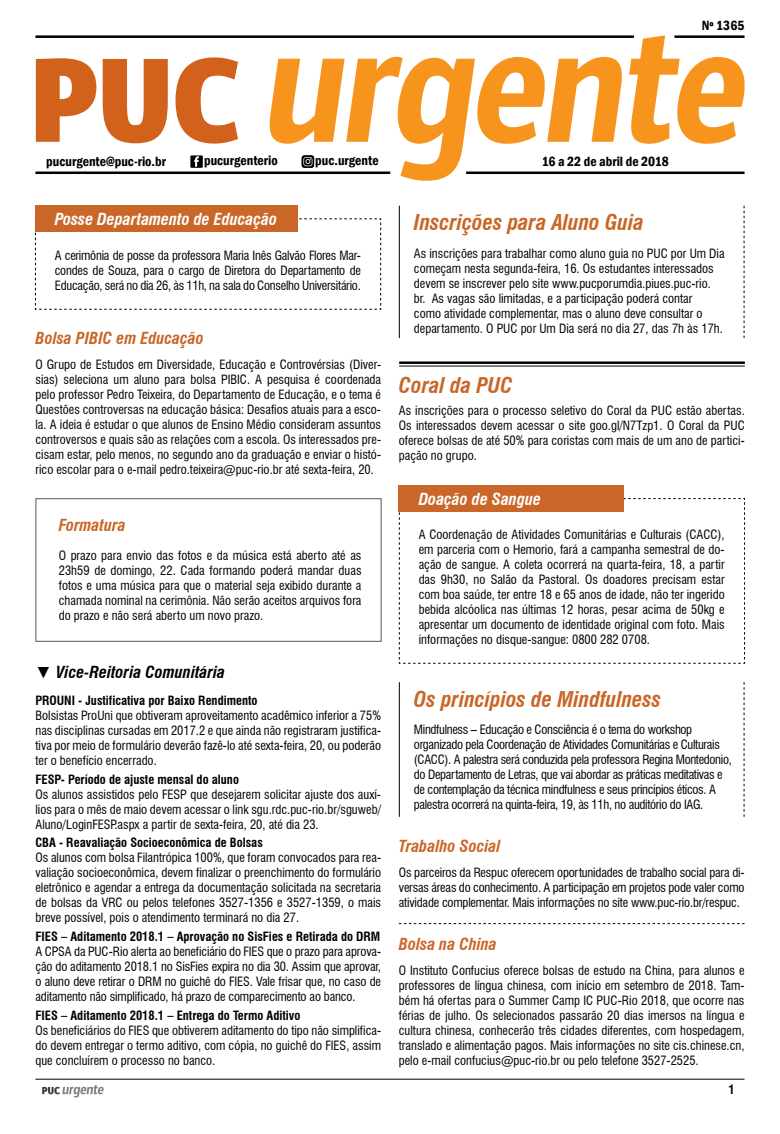
<style>
.page{position:relative;width:780px;height:1134px;background:#fff}
.page>*{position:absolute;margin:0;border:0;box-sizing:border-box;transform-origin:0 0}
.t1{font:italic 700 condensed 21.25px "Swiss 721 BT";color:#ca6627}
.t2{font:italic 700 condensed 16.25px "Swiss 721 BT";color:#ca6627}
.t3{font:italic 700 condensed 16.25px "Swiss 721 BT";color:#fff}
.t4{font:italic 700 condensed 16.25px "Swiss 721 BT";color:#000}
.t5{font:600 condensed 13.75px "Franklin Gothic";color:#000}
.t6{font:condensed 12.5px/15px "Swiss 721 BT";color:#000;text-align:justify}
.t7{font:condensed 12.5px/15px "Swiss 721 BT";letter-spacing:-.025em;color:#000}
.t8{font:700 condensed 12.5px "Swiss 721 BT";color:#000}
.s1{font-family:"Arial";font-stretch:normal}
</style>
<div class="page">
<hr style="left:35px;top:1079px;width:709px;height:1px;background:#000">
<svg style="left:42px;top:1085px;width:62px;height:12px"></svg>
<svg style="left:36px;top:58px;width:60px;height:84px"></svg>
<svg style="left:103px;top:59px;width:65px;height:84px"></svg>
<svg style="left:175px;top:57px;width:63px;height:87px"></svg>
<svg style="left:629px;top:35px;width:115px;height:109px"></svg>
<hr style="left:35px;top:171px;width:355px;height:3px;background:#000">
<hr style="left:466px;top:171px;width:278px;height:3px;background:#000">
<hr style="left:674px;top:35px;width:70px;height:3px;background:#000">
<hr style="left:35px;top:35px;width:599px;height:3px;background:#000">
<div style="left:190px;top:155px;width:13px;height:13px;background:#000"></div>
<svg style="left:194px;top:156px;width:5px;height:11px"></svg>
<svg style="left:269px;top:57px;width:353px;height:124px"></svg>
<svg style="left:34px;top:218px;width:347px;height:92px"></svg>
<div style="left:35px;top:206px;width:262px;height:26px;background:#ca6627"></div>
<div style="left:35px;top:498px;width:346px;height:144px;border:1px solid #58595b"></div>
<hr style="left:399px;top:206px;width:1px;height:132px;background:#000">
<svg style="left:743px;top:206px;width:1px;height:132px"></svg>
<svg style="left:399px;top:923px;width:345px;height:1px"></svg>
<hr style="left:399px;top:361px;width:345px;height:3px;background:#000">
<hr style="left:399px;top:366px;width:345px;height:1px;background:#000">
<svg style="left:398px;top:498px;width:347px;height:166px"></svg>
<div style="left:399px;top:485px;width:225px;height:27px;background:#ca6627"></div>
<hr style="left:399px;top:682px;width:1px;height:135px;background:#000">
<svg style="left:743px;top:682px;width:1px;height:135px"></svg>
<p class="t5" style="left:701px;top:16px;width:44px">Nº 1365</p>
<p class="t5" style="left:46px;top:152px;width:121px">pucurgente@puc-rio.br</p>
<p class="t5" style="left:204px;top:151px;width:75px">pucurgenterio</p>
<p class="t5" style="left:315px;top:152px;width:65px">puc.urgente</p>
<p class="t5" style="left:541px;top:152px;width:129px">16 a 22 de abril de 2018</p>
<h2 class="t3" style="left:55px;top:209px;width:224px">Posse Departamento de Educação</h2>
<p class="t6" style="left:55px;top:248px;width:307px">A cerimônia de posse da professora Maria Inês Galvão Flores Mar&shy;condes de Souza, para o cargo de Diretora do Departamento de Educação, será no dia 26, às 11h, na sala do Conselho Universitário.</p>
<h2 class="t2" style="left:35px;top:328px;width:170px">Bolsa PIBIC em Educação</h2>
<p class="t6" style="left:35px;top:357px;width:347px">O Grupo de Estudos em Diversidade, Educação e Controvérsias (Diver&shy;sias) seleciona um aluno para bolsa PIBIC. A pesquisa é coordenada pelo professor Pedro Teixeira, do Departamento de Educação, e o tema é Questões controversas na educação básica: Desafios atuais para a esco&shy;la. A ideia é estudar o que alunos de Ensino Médio consideram assuntos controversos e quais são as relações com a escola. Os interessados pre&shy;cisam estar, pelo menos, no segundo ano da graduação e enviar o histó&shy;rico escolar para o e-mail pedro.teixeira@puc-rio.br até sexta-feira, 20.</p>
<h2 class="t2" style="left:59px;top:515px;width:68px">Formatura</h2>
<p class="t6" style="left:59px;top:548px;width:304px">O prazo para envio das fotos e da música está aberto até as 23h59 de domingo, 22. Cada formando poderá mandar duas fotos e uma música para que o material seja exibido durante a chamada nominal na cerimônia. Não serão aceitos arquivos fora do prazo e não será aberto um novo prazo.</p>
<h2 class="t4" style="left:35px;top:663px;width:191px"><span class="s1">▼</span> Vice-Reitoria Comunitária</h2>
<p class="t8" style="left:35px;top:693px;width:224px">PROUNI - Justificativa por Baixo Rendimento</p>
<p class="t6" style="left:35px;top:708px;width:347px">Bolsistas ProUni que obtiveram aproveitamento acadêmico inferior a 75% nas disciplinas cursadas em 2017.2 e que ainda não registraram justifica&shy;tiva por meio de formulário deverão fazê-lo até sexta-feira, 20, ou poderão ter o benefício encerrado.</p>
<p class="t8" style="left:35px;top:772px;width:205px">FESP- Período de ajuste mensal do aluno</p>
<p class="t6" style="left:35px;top:787px;width:347px">Os alunos assistidos pelo FESP que desejarem solicitar ajuste dos auxí&shy;lios para o mês de maio devem acessar o link sgu.rdc.puc-rio.br/sguweb/ Aluno/LoginFESP.aspx a partir de sexta-feira, 20, até dia 23.</p>
<p class="t8" style="left:35px;top:835px;width:229px">CBA - Reavaliação Socioeconômica de Bolsas</p>
<p class="t6" style="left:35px;top:850px;width:347px">Os alunos com bolsa Filantrópica 100%, que foram convocados para rea&shy;valiação socioeconômica, devem finalizar o preenchimento do formulário eletrônico e agendar a entrega da documentação solicitada na secretaria de bolsas da VRC ou pelos telefones 3527-1356 e 3527-1359, o mais breve possível, pois o atendimento terminará no dia 27.</p>
<p class="t8" style="left:35px;top:929px;width:346px">FIES – Aditamento 2018.1 – Aprovação no SisFies e Retirada do DRM</p>
<p class="t6" style="left:35px;top:944px;width:347px">A CPSA da PUC-Rio alerta ao beneficiário do FIES que o prazo para aprova&shy;ção do aditamento 2018.1 no SisFies expira no dia 30. Assim que aprovar, o aluno deve retirar o DRM no guichê do FIES. Vale frisar que, no caso de aditamento não simplificado, há prazo de comparecimento ao banco.</p>
<p class="t8" style="left:35px;top:1007px;width:266px">FIES – Aditamento 2018.1 – Entrega do Termo Aditivo</p>
<p class="t6" style="left:35px;top:1022px;width:347px">Os beneficiários do FIES que obtiverem aditamento do tipo não simplifica&shy;do devem entregar o termo aditivo, com cópia, no guichê do FIES, assim que concluírem o processo no banco.</p>
<h1 class="t1" style="left:414px;top:210px;width:231px">Inscrições para Aluno Guia</h1>
<p class="t6" style="left:414px;top:245px;width:312px;text-align:left">As inscrições para trabalhar como aluno guia no PUC por Um Dia começam nesta segunda-feira, 16. Os estudantes interessados devem se inscrever pelo site www.pucporumdia.piues.puc-rio. br. As vagas são limitadas, e a participação poderá contar<br>como atividade complementar, mas o aluno deve consultar o departamento. O PUC por Um Dia será no dia 27, das 7h às 17h.</p>
<h1 class="t1" style="left:399px;top:372px;width:115px">Coral da PUC</h1>
<p class="t6" style="left:399px;top:403px;width:347px">As inscrições para o processo seletivo do Coral da PUC estão abertas.<br>Os interessados devem acessar o site goo.gl/N7Tzp1. O Coral da PUC oferece bolsas de até 50% para coristas com mais de um ano de partici&shy;pação no grupo.</p>
<h2 class="t3" style="left:418px;top:489px;width:124px">Doação de Sangue</h2>
<p class="t6" style="left:418px;top:527px;width:307px">A Coordenação de Atividades Comunitárias e Culturais (CACC), em parceria com o Hemorio, fará a campanha semestral de do&shy;ação de sangue. A coleta ocorrerá na quarta-feira, 18, a partir das 9h30, no Salão da Pastoral. Os doadores precisam estar com boa saúde, ter entre 18 e 65 anos de idade, não ter ingerido bebida alcóolica nas últimas 12 horas, pesar acima de 50kg e apresentar um documento de identidade original com foto. Mais informações no disque-sangue: 0800 282 0708.</p>
<h1 class="t1" style="left:414px;top:686px;width:249px">Os princípios de Mindfulness</h1>
<p class="t7" style="left:414px;top:722px;width:319px">Mindfulness – Educação e Consciência é o tema do workshop organizado pela Coordenação de Atividades Comunitárias e Culturais (CACC). A palestra será conduzida pela professora Regina Montedonio, do Departamento de Letras, que vai abordar as práticas meditativas e de contemplação da técnica mindfulness e seus princípios éticos. A palestra ocorrerá na quinta-feira, 19, às 11h, no auditório do IAG.</p>
<h2 class="t2" style="left:399px;top:836px;width:103px">Trabalho Social</h2>
<p class="t6" style="left:399px;top:864px;width:347px">Os parceiros da Respuc oferecem oportunidades de trabalho social para di&shy;versas áreas do conhecimento. A participação em projetos pode valer como atividade complementar. Mais informações no site www.puc-rio.br/respuc.</p>
<h2 class="t2" style="left:399px;top:934px;width:99px">Bolsa na China</h2>
<p class="t6" style="left:399px;top:962px;width:347px">O Instituto Confucius oferece bolsas de estudo na China, para alunos e professores de língua chinesa, com início em setembro de 2018. Tam&shy;bém há ofertas para o Summer Camp IC PUC-Rio 2018, que ocorre nas férias de julho. Os selecionados passarão 20 dias imersos na língua e cultura chinesa, conhecerão três cidades diferentes, com hospedagem, translado e alimentação pagos. Mais informações no site cis.chinese.cn, pelo e-mail confucius@puc-rio.br ou pelo telefone 3527-2525.</p>
<p class="t8" style="left:728px;top:1082px;width:8px">1</p>
</div>
